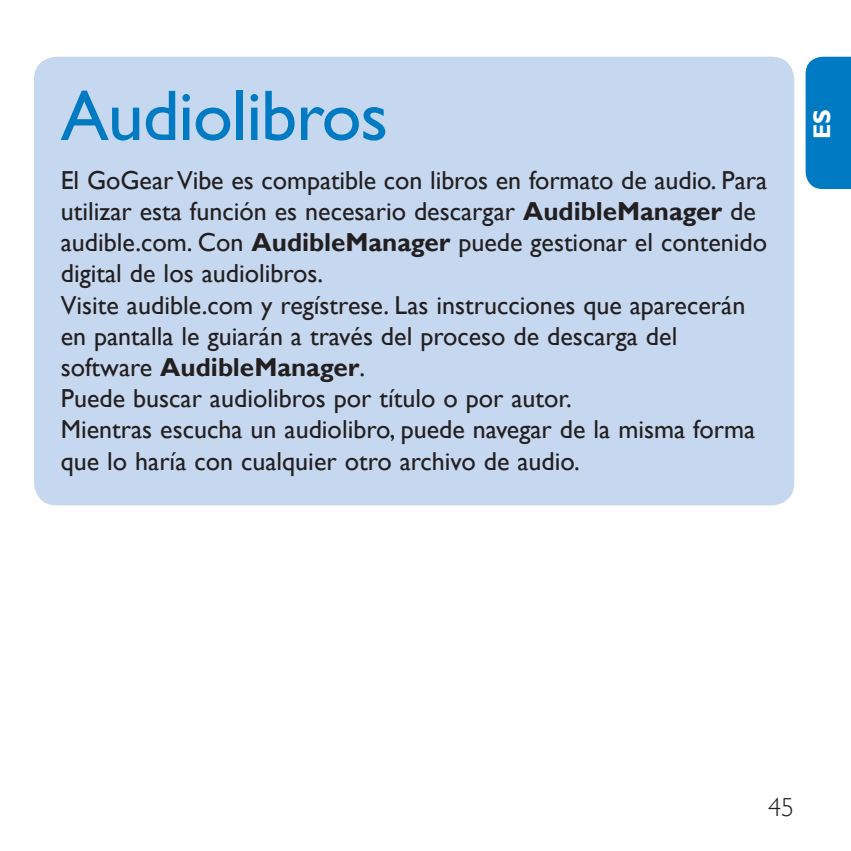
<style>
.page{position:relative;width:851px;height:851px;background:#fff}
.page>*{position:absolute;margin:0;border:0;box-sizing:border-box;transform-origin:0 0}
.t1{font:72px "Gill Sans Alt One WGL";letter-spacing:-.015em;color:#007ac2}
.t2{font:26px/31.2px "Gill Sans Alt One WGL";color:#231f20}
.t3{font:26px "Gill Sans Alt One WGL Light";color:#231f20}
.t4{font:700 24px "Gill Sans Alt One WGL";color:#fff}
.s1{font-weight:700}
</style>
<div class="page">
<div style="left:805px;top:57px;width:45px;height:132px;background:#007ac2"></div>
<div style="left:34px;top:57px;width:760px;height:448px;background:#c6d8ef;border-radius:23px"></div>
<h1 class="t1" style="left:61px;top:66px;width:329px">Audiolibros</h1>
<p class="t2" style="left:61px;top:164px;width:707px">El GoGear Vibe es compatible con libros en formato de audio. Para utilizar esta función es necesario descargar <span class="s1">AudibleManager</span> de audible.com. Con <span class="s1">AudibleManager</span> puede gestionar el contenido digital de los audiolibros.<br>Visite audible.com y regístrese. Las instrucciones que aparecerán en pantalla le guiarán a través del proceso de descarga del software <span class="s1">AudibleManager</span>.<br>Puede buscar audiolibros por título o por autor.<br>Mientras escucha un audiolibro, puede navegar de la misma forma que lo haría con cualquier otro archivo de audio.</p>
<p class="t4" style="left:805px;top:139px;width:31px;rotate:-90deg">es</p>
<p class="t3" style="left:768px;top:790px;width:27px">45</p>
</div>
